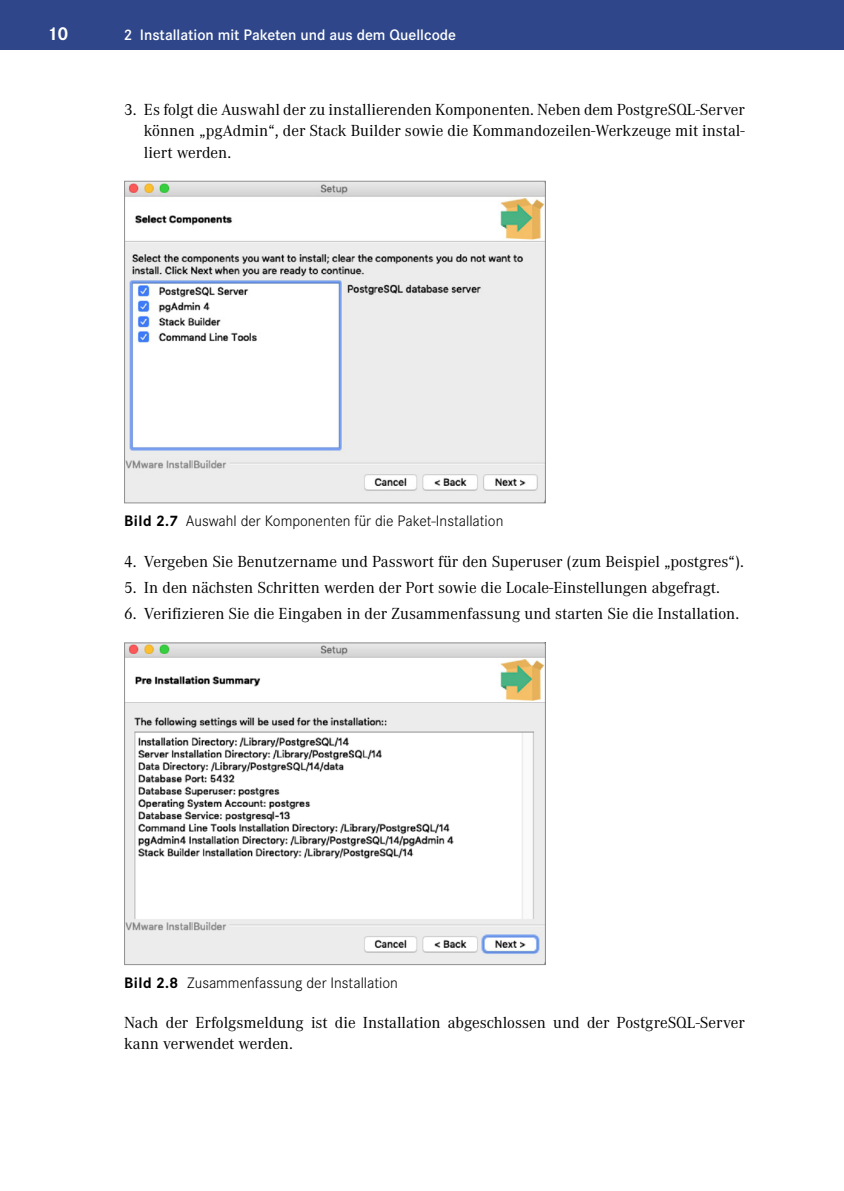
<style>
.page{position:relative;width:844px;height:1191px;background:#fff}
.page>*{position:absolute;margin:0;border:0;box-sizing:border-box;transform-origin:0 0}
.t1{font:700 19.25px "Corporate S Pro";color:#fff}
.t2{font:16.62px/21px "Corporate A Pro";color:#000;text-align:justify}
.t3{font:300 15.75px "Corporate S Pro";color:#000}
.t4{font:600 15.75px "Corporate S Pro";color:#fff}
.s1{font-weight:700}
</style>
<div class="page">
<div style="left:0;top:0;width:843px;height:50px;background:#2f478a"></div>
<img style="left:126px;top:183px;width:417px;height:318px">
<div style="left:124px;top:181px;width:421px;height:322px;border:1px solid #8f8f8f"></div>
<img style="left:126px;top:644px;width:417px;height:319px">
<div style="left:124px;top:642px;width:421px;height:323px;border:1px solid #8f8f8f"></div>
<p class="t1" style="left:50px;top:18px;width:20px">10</p>
<p class="t4" style="left:124px;top:23px;width:333px">2 Installation mit Paketen und aus dem Quellcode</p>
<p class="t2" style="left:144px;top:99px;width:602px;text-indent:-20px">3. Es folgt die Auswahl der zu installierenden Komponenten. Neben dem PostgreSQL--Server können „pgAdmin“, der Stack Builder sowie die Kommandozeilen-Werkzeuge mit instal&shy;liert werden.</p>
<p class="t3" style="left:124px;top:509px;width:381px"><span class="s1">Bild 2.7</span> Auswahl der Komponenten für die Paket-Installation</p>
<p class="t2" style="left:124px;top:550px;width:621px">4. Vergeben Sie Benutzername und Passwort für den Superuser (zum Beispiel „postgres“).</p>
<p class="t2" style="left:124px;top:576px;width:597px">5. In den nächsten Schritten werden der Port sowie die Locale-Einstellungen abgefragt.</p>
<p class="t2" style="left:124px;top:602px;width:616px">6. Verifizieren Sie die Eingaben in der Zusammenfassung und starten Sie die Installation.</p>
<p class="t3" style="left:124px;top:971px;width:275px"><span class="s1">Bild 2.8</span> Zusammenfassung der Installation</p>
<p class="t2" style="left:124px;top:1011px;width:622px">Nach der Erfolgsmeldung ist die Installation abgeschlossen und der PostgreSQL-Server kann verwendet werden.</p>
</div>
